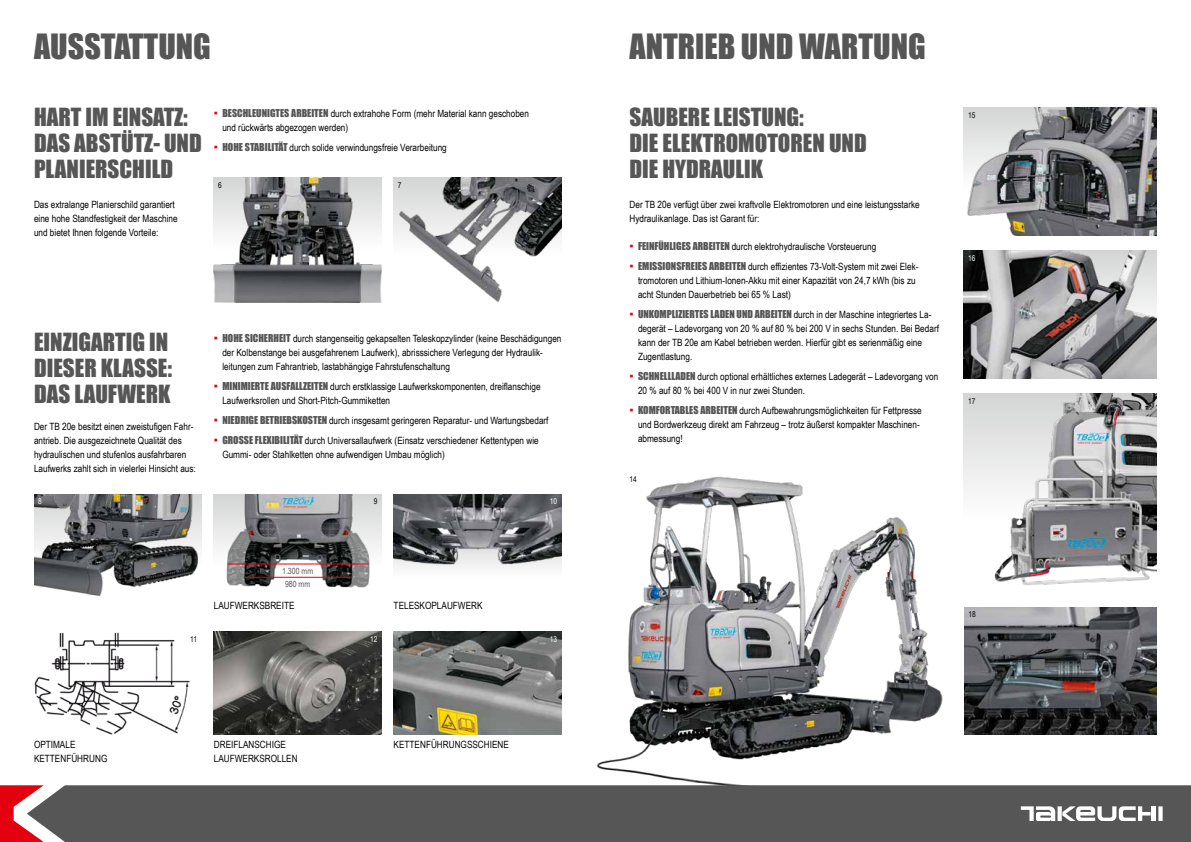
<style>
.page{position:relative;width:1191px;height:842px;background:#fff}
.page>*{position:absolute;margin:0;border:0;box-sizing:border-box;transform-origin:0 0}
.t1{font:32px "Impact";color:#565656}
.t2{font:23px/26px "Impact";color:#565656}
.t3{font:10px/14px "Arial Narrow";color:#000}
.t4{font:8.5px/13.3px "Arial Narrow";color:#565656;text-align:center}
.t5{font:8px "Arial Narrow";color:#000}
.t6{font:8px "Arial Narrow";color:#fff}
.s1{font-family:"Impact";font-size:12px;color:#e3000f}
.s2{font-family:"Impact";color:#565656}
</style>
<div class="page">
<div style="left:964px;top:394px;width:193px;height:198px;background:#e0e1e1"></div>
<div style="left:214px;top:494px;width:168px;height:112px;background:linear-gradient(to bottom,#d9dada,#fff)"></div>
<img style="left:596px;top:469px;width:381px;height:316px">
<svg style="left:0;top:785px;width:27px;height:57px"></svg>
<div style="left:27px;top:785px;width:1164px;height:57px;background:#565656"></div>
<svg style="left:1158px;top:806px;width:4px;height:15px"></svg>
<hr style="left:1151px;top:806px;width:4px;height:15px;background:#fff">
<svg style="left:1057px;top:806px;width:4px;height:15px"></svg>
<svg style="left:1062px;top:806px;width:88px;height:15px"></svg>
<svg style="left:1020px;top:806px;width:35px;height:15px"></svg>
<img style="left:214px;top:632px;width:168px;height:103px">
<img style="left:34px;top:632px;width:156px;height:103px">
<img style="left:34px;top:494px;width:168px;height:103px">
<img style="left:394px;top:494px;width:167px;height:74px">
<img style="left:394px;top:632px;width:167px;height:103px">
<img style="left:394px;top:178px;width:167px;height:124px">
<img style="left:964px;top:108px;width:193px;height:128px">
<img style="left:964px;top:251px;width:193px;height:128px">
<img style="left:964px;top:607px;width:193px;height:128px">
<img style="left:213px;top:178px;width:181px;height:87px">
<img style="left:213px;top:265px;width:169px;height:38px">
<img style="left:223px;top:494px;width:149px;height:101px">
<hr style="left:245px;top:577px;width:106px;height:1px;background:#e3000f">
<hr style="left:227px;top:564px;width:141px;height:1px;background:#e3000f">
<img style="left:977px;top:394px;width:179px;height:198px">
<h1 class="t1" style="left:34px;top:22px;width:178px">AUSSTATTUNG</h1>
<h1 class="t1" style="left:629px;top:22px;width:298px">ANTRIEB UND WARTUNG</h1>
<h2 class="t2" style="left:34px;top:103px;width:169px">HART IM EINSATZ:<br>DAS ABSTÜTZ- UND<br>PLANIERSCHILD</h2>
<p class="t3" style="left:34px;top:197px;width:145px">Das extralange Planierschild garantiert eine hohe Standfestigkeit der Maschine und bietet Ihnen folgende Vorteile:</p>
<p class="t3" style="left:222px;top:106px;width:308px;text-indent:-9px"><span class="s1">▪</span> <span class="s2">BESCHLEUNIGTES ARBEITEN</span> durch extrahohe Form (mehr Material kann geschoben und rückwärts abgezogen werden)</p>
<p class="t3" style="left:214px;top:140px;width:234px"><span class="s1">▪</span> <span class="s2">HOHE STABILITÄT</span> durch solide verwindungsfreie Verarbeitung</p>
<p class="t5" style="left:218px;top:179px;width:5px">6</p>
<p class="t5" style="left:398px;top:179px;width:5px">7</p>
<h2 class="t2" style="left:34px;top:328px;width:140px">EINZIGARTIG IN<br>DIESER KLASSE:<br>DAS LAUFWERK</h2>
<p class="t3" style="left:34px;top:419px;width:163px">Der TB 20e besitzt einen zweistufigen Fahr&shy;antrieb. Die ausgezeichnete Qualität des hydraulischen und stufenlos ausfahrbaren Laufwerks zahlt sich in vielerlei Hinsicht aus:</p>
<p class="t3" style="left:222px;top:331px;width:340px;text-indent:-9px"><span class="s1">▪</span> <span class="s2">HOHE SICHERHEIT</span> durch stangenseitig gekapselten Teleskopzylinder (keine Beschädigungen der Kolbenstange bei ausgefahrenem Laufwerk), abrisssichere Verlegung der Hydraulik&shy;leitungen zum Fahrantrieb, lastabhängige Fahrstufenschaltung</p>
<p class="t3" style="left:222px;top:379px;width:320px;text-indent:-9px"><span class="s1">▪</span> <span class="s2">MINIMIERTE AUSFALLZEITEN</span> durch erstklassige Laufwerkskomponenten, dreiflanschige<br>Laufwerksrollen und Short-Pitch-Gummiketten</p>
<p class="t3" style="left:214px;top:413px;width:336px"><span class="s1">▪</span> <span class="s2">NIEDRIGE BETRIEBSKOSTEN</span> durch insgesamt geringeren Reparatur- und Wartungsbedarf</p>
<p class="t3" style="left:222px;top:433px;width:318px;text-indent:-9px"><span class="s1">▪</span> <span class="s2">GROSSE FLEXIBILITÄT</span> durch Universallaufwerk (Einsatz verschiedener Kettentypen wie<br>Gummi- oder Stahlketten ohne aufwendigen Umbau möglich)</p>
<p class="t5" style="left:374px;top:496px;width:5px">9</p>
<p class="t6" style="left:38px;top:496px;width:5px">8</p>
<p class="t6" style="left:550px;top:496px;width:9px">10</p>
<p class="t5" style="left:190px;top:633px;width:8px">11</p>
<p class="t4" style="left:282px;top:564px;width:32px">1.300 mm<br>980 mm</p>
<p class="t3" style="left:214px;top:598px;width:82px">LAUFWERKSBREITE</p>
<p class="t6" style="left:370px;top:633px;width:9px">12</p>
<p class="t3" style="left:394px;top:598px;width:90px">TELESKOPLAUFWERK</p>
<p class="t3" style="left:34px;top:737px;width:75px">OPTIMALE<br>KETTENFÜHRUNG</p>
<p class="t3" style="left:394px;top:737px;width:117px">KETTENFÜHRUNGSSCHIENE</p>
<p class="t3" style="left:214px;top:737px;width:85px">DREIFLANSCHIGE<br>LAUFWERKSROLLEN</p>
<p class="t6" style="left:550px;top:633px;width:9px">13</p>
<h2 class="t2" style="left:629px;top:103px;width:239px">SAUBERE LEISTUNG:<br>DIE ELEKTROMOTOREN UND<br>DIE HYDRAULIK</h2>
<p class="t5" style="left:968px;top:109px;width:9px">15</p>
<p class="t3" style="left:629px;top:197px;width:292px">Der TB 20e verfügt über zwei kraftvolle Elektromotoren und eine leistungsstarke<br>Hydraulikanlage. Das ist Garant für:</p>
<p class="t3" style="left:629px;top:239px;width:248px"><span class="s1">▪</span> <span class="s2">FEINFÜHLIGES ARBEITEN</span> durch elektrohydraulische Vorsteuerung</p>
<p class="t3" style="left:638px;top:259px;width:282px;text-indent:-8px"><span class="s1">▪</span> <span class="s2">EMISSIONSFREIES ARBEITEN</span> durch effizientes 73-Volt-System mit zwei Elek&shy;tromotoren und Lithium-Ionen-Akku mit einer Kapazität von 24,7 kWh (bis zu acht Stunden Dauerbetrieb bei 65 % Last)</p>
<p class="t3" style="left:638px;top:307px;width:302px;text-indent:-8px"><span class="s1">▪</span> <span class="s2">UNKOMPLIZIERTES LADEN UND ARBEITEN</span> durch in der Maschine integriertes La&shy;degerät – Ladevorgang von 20 % auf 80 % bei 200 V in sechs Stunden. Bei Bedarf kann der TB 20e am Kabel betrieben werden. Hierfür gibt es serienmäßig eine Zugentlastung.</p>
<p class="t3" style="left:638px;top:369px;width:302px;text-indent:-9px"><span class="s1">▪</span> <span class="s2">SCHNELLLADEN</span> durch optional erhältliches externes Ladegerät – Ladevorgang von<br>20 % auf 80 % bei 400 V in nur zwei Stunden.</p>
<p class="t3" style="left:638px;top:403px;width:285px;text-indent:-8px"><span class="s1">▪</span> <span class="s2">KOMFORTABLES ARBEITEN</span> durch Aufbewahrungsmöglichkeiten für Fettpresse und Bordwerkzeug direkt am Fahrzeug – trotz äußerst kompakter Maschinen&shy;abmessung!</p>
<p class="t5" style="left:629px;top:473px;width:9px">14</p>
<p class="t6" style="left:968px;top:252px;width:9px">16</p>
<p class="t5" style="left:968px;top:395px;width:9px">17</p>
<p class="t5" style="left:968px;top:608px;width:9px">18</p>
</div>
